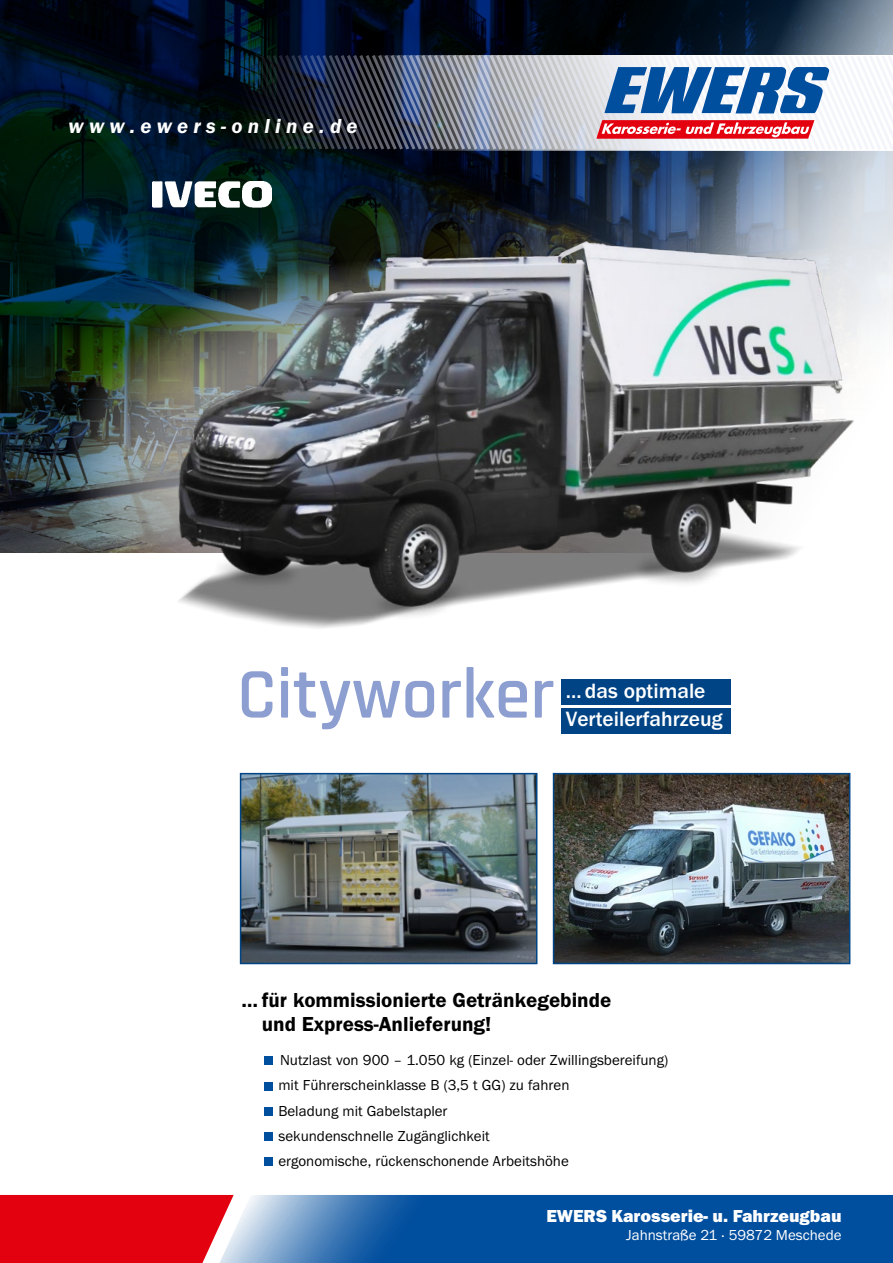
<style>
.page{position:relative;width:893px;height:1263px;background:#fff}
.page>*{position:absolute;margin:0;border:0;box-sizing:border-box;transform-origin:0 0}
.t1{font:600 72px "Rajdhani";color:#8d9ed0}
.t2{font:500 21.45px/28.7px "Franklin Gothic Itc T";color:#fff}
.t3{font:600 21px/24px "Franklin Gothic Itc T";color:#000}
.t4{font:italic 600 21px "Franklin Gothic Itc T";letter-spacing:.25em;color:#fff}
.t5{font:800 18px "Franklin Gothic Itc T";color:#fff}
.Copy{font:15px "Franklin Gothic Itc T";color:#000}
.t6{font:15px "Franklin Gothic Itc T";color:#fff}
</style>
<div class="page">
<div style="left:0;top:1195px;width:214px;height:68px;background:#e3000f"></div>
<svg style="left:214px;top:1195px;width:679px;height:68px;background:#2062a8"></svg>
<img style="left:0;top:0;width:546px;height:553px">
<img style="left:66px;top:259px;width:647px;height:396px;border-radius:50%">
<svg style="left:546px;top:0;width:347px;height:323px;background:#4a596c"></svg>
<svg style="left:0;top:53px;width:893px;height:98px"></svg>
<div style="left:264px;top:1056px;width:9px;height:9px;background:#004e9e"></div>
<div style="left:264px;top:1082px;width:9px;height:8px;background:#004e9e"></div>
<div style="left:264px;top:1107px;width:9px;height:8px;background:#004e9e"></div>
<div style="left:264px;top:1132px;width:9px;height:9px;background:#004e9e"></div>
<div style="left:264px;top:1157px;width:9px;height:9px;background:#004e9e"></div>
<img style="left:243px;top:776px;width:291px;height:185px">
<div style="left:240px;top:773px;width:297px;height:191px;border:2px solid #004486"></div>
<img style="left:556px;top:776px;width:291px;height:185px">
<div style="left:553px;top:773px;width:297px;height:191px;border:2px solid #004486"></div>
<img style="left:137px;top:232px;width:745px;height:408px">
<div style="left:561px;top:679px;width:169px;height:26px;background:#004486"></div>
<div style="left:561px;top:708px;width:169px;height:25px;background:#004486"></div>
<img style="left:152px;top:181px;width:120px;height:27px">
<p class="t4" style="left:69px;top:114px;width:291px">www.ewers-online.de</p>
<p class="t1" style="left:237px;top:652px;width:319px">Cityworker</p>
<p class="t2" style="left:566px;top:676px;width:159px">… das optimale<br>Verteilerfahrzeug</p>
<p class="t3" style="left:262px;top:988px;width:351px;text-indent:-20px">… für kommissionierte Getränkegebinde und Express-Anlieferung!</p>
<p class="Copy" style="left:280px;top:1051px;width:390px">Nutzlast von 900 – 1.050 kg (Einzel- oder Zwillingsbereifung)</p>
<p class="Copy" style="left:278px;top:1076px;width:293px">mit Führerscheinklasse B (3,5 t GG) zu fahren</p>
<p class="Copy" style="left:278px;top:1102px;width:171px">Beladung mit Gabelstapler</p>
<p class="Copy" style="left:278px;top:1127px;width:213px">sekundenschnelle Zugänglichkeit</p>
<p class="Copy" style="left:278px;top:1152px;width:292px">ergonomische, rückenschonende Arbeitshöhe</p>
<p class="t5" style="left:546px;top:1205px;width:297px">EWERS Karosserie- u. Fahrzeugbau</p>
<p class="t6" style="left:626px;top:1226px;width:217px">Jahnstraße 21 · 59872 Meschede</p>
</div>
